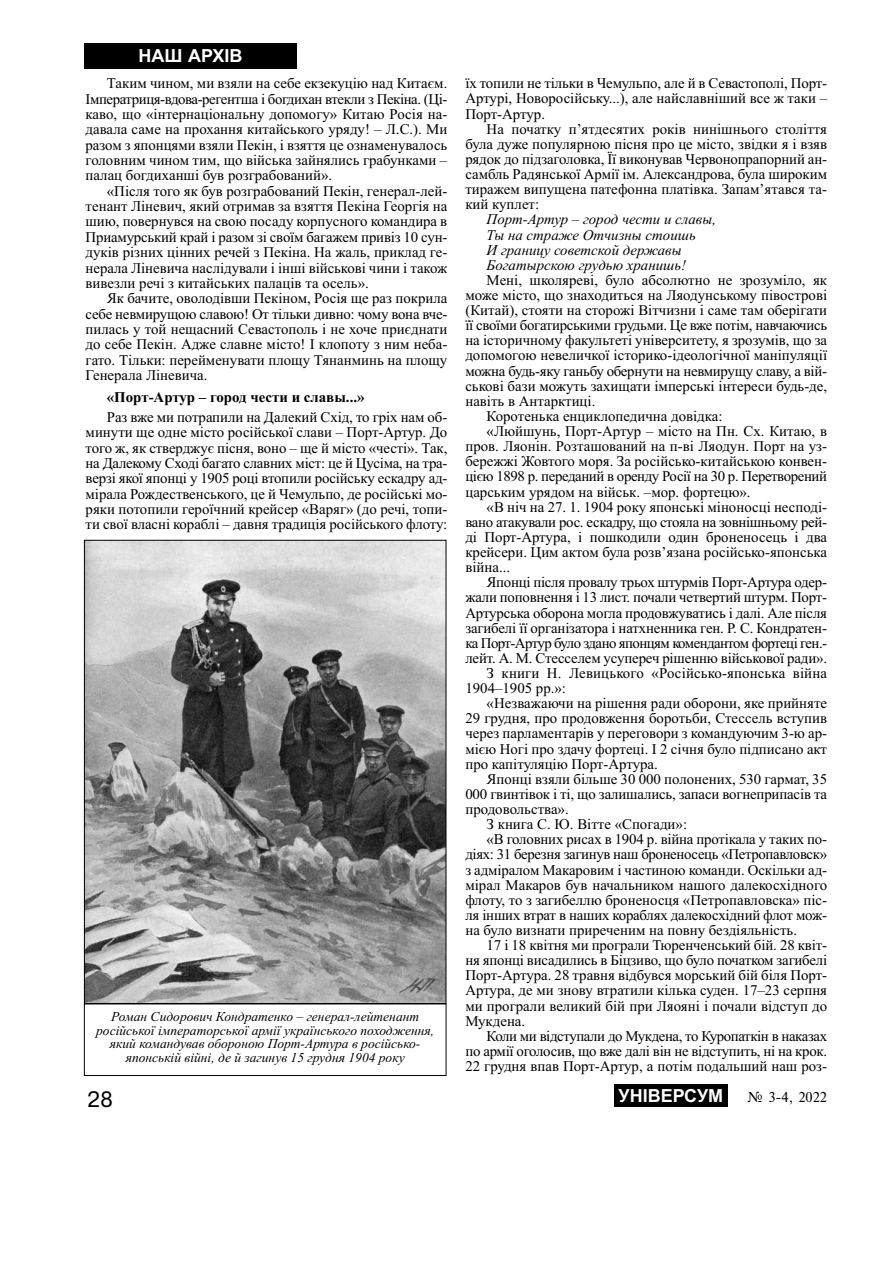
<style>
.page{position:relative;width:893px;height:1263px;background:#fff}
.page>*{position:absolute;margin:0;border:0;box-sizing:border-box;transform-origin:0 0}
.t1{font:21px "Ukr";color:#000}
.t2{font:700 18px "Arial";color:#fff}
.t3{font:15px "Times";color:#000}
.t4{font:14.85px/15.3px "Times New Roman";color:#000;text-align:justify}
.t5{font:14.85px "Times New Roman";letter-spacing:-.02em;color:#000}
.t6{font:14.85px "Times New Roman";letter-spacing:-.025em;color:#000}
.t7{font:italic 14.85px/15.1px "Times New Roman";color:#000}
.t8{font:14.85px "Times New Roman";letter-spacing:-.04em;color:#000}
.t9{font:700 14.85px "Times New Roman";color:#000}
.t10{font:italic 13.5px/13.5px "Times New Roman";color:#000;text-align:center}
</style>
<div class="page">
<div style="left:84px;top:43px;width:213px;height:26px;background:#000"></div>
<div style="left:614px;top:1084px;width:113px;height:23px;background:#000"></div>
<img style="left:86px;top:542px;width:358px;height:460px">
<div style="left:84px;top:1004px;width:362px;height:72px;border:1px solid #000"></div>
<p class="t2" style="left:138px;top:46px;width:105px">НАШ АРХІВ</p>
<p class="t4" style="left:86px;top:77px;width:363px;text-indent:21px">Таким чином, ми взяли на себе екзекуцію над Китаєм.<br>Імператриця-вдова-регентша і богдихан втекли з Пекіна. (Ці&shy;каво, що «інтернаціональну допомогу» Китаю Росія на&shy;давала саме на прохання китайського уряду! – Л.С.). Ми разом з японцями взяли Пекін, і взяття це ознаменувалось головним чином тим, що війська зайнялись грабунками – палац богдиханші був розграбований».</p>
<p class="t4" style="left:86px;top:185px;width:363px;text-indent:21px">«Після того як був розграбований Пекін, генерал-лей&shy;тенант Ліневич, який отримав за взяття Пекіна Георгія на шию, повернувся на свою посаду корпусного командира в Приамурський край і разом зі своїм багажем привіз 10 сун&shy;дуків різних цінних речей з Пекіна. На жаль, приклад ге&shy;нерала Ліневича наслідували і інші військові чини і також вивезли речі з китайських палаців та осель».</p>
<p class="t4" style="left:86px;top:292px;width:363px;text-indent:21px">Як бачите, оволодівши Пекіном, Росія ще раз покрила себе невмирущою славою! От тільки дивно: чому вона вче&shy;пилась у той нещасний Севастополь і не хоче приєднати до себе Пекін. Адже славне місто! І клопоту з ним неба&shy;гато. Тільки: перейменувати площу Тянанминь на площу Генерала Ліневича.</p>
<p class="t9" style="left:107px;top:388px;width:259px">«Порт-Артур – город чести и славы...»</p>
<p class="t4" style="left:86px;top:411px;width:363px;text-indent:21px">Раз вже ми потрапили на Далекий Схід, то гріх нам об&shy;минути ще одне місто російської слави – Порт-Артур. До того ж, як стверджує пісня, воно – ще й місто «честі». Так, на Далекому Сході багато славних міст: це й Цусіма, на тра&shy;верзі якої японці у 1905 році втопили російську ескадру ад&shy;мірала Рождественського, це й Чемульпо, де російські мо&shy;ряки потопили героїчний крейсер «Варяг» (до речі, топи&shy;ти свої власні кораблі – давня традиція російського флоту:</p>
<p class="t10" style="left:96px;top:1011px;width:339px">Роман Сидорович Кондратенко – генерал-лейтенант російської імператорської армії українського походження, який командував обороною Порт-Артура в російсько&shy;японській війні, де й загинув 15 грудня 1904 року</p>
<p class="t4" style="left:465px;top:77px;width:363px">їх топили не тільки в Чемульпо, але й в Севастополі, Порт-Артурі, Новоросійську...), але найславніший все ж таки – Порт-Артур.</p>
<p class="t4" style="left:465px;top:123px;width:363px;text-indent:21px">На початку п’ятдесятих років нинішнього століття була дуже популярною пісня про це місто, звідки я і взяв рядок до підзаголовка, Її виконував Червонопрапорний ан&shy;самбль Радянської Армії ім. Александрова, була широким тиражем випущена патефонна платівка. Запам’ятався та&shy;кий куплет:</p>
<p class="t7" style="left:486px;top:213px;width:231px">Порт-Артур – город чести и славы,<br>Ты на страже Отчизны стоишь<br>И границу советской державы<br>Богатырскою грудью хранишь!</p>
<p class="t4" style="left:486px;top:274px;width:342px">Мені, школяреві, було абсолютно не зрозуміло, як</p>
<p class="t4" style="left:465px;top:289px;width:363px">може місто, що знаходиться на Ляодунському півострові</p>
<p class="t4" style="left:465px;top:304px;width:363px">(Китай), стояти на сторожі Вітчизни і саме там оберігати</p>
<p class="t5" style="left:465px;top:320px;width:363px">її своїми богатирськими грудьми. Це вже потім, навчаючись</p>
<p class="t4" style="left:465px;top:334px;width:363px">на історичному факультеті університету, я зрозумів, що за</p>
<p class="t4" style="left:465px;top:349px;width:363px">допомогою невеличкої історико-ідеологічної маніпуляції</p>
<p class="t5" style="left:465px;top:365px;width:363px">можна будь-яку ганьбу обернути на невмирущу славу, а вій-</p>
<p class="t4" style="left:465px;top:380px;width:363px">ськові бази можуть захищати імперські інтереси будь-де,</p>
<p class="t4" style="left:465px;top:395px;width:131px">навіть в Антарктиці.</p>
<p class="t4" style="left:486px;top:410px;width:237px">Коротенька енциклопедична довідка:</p>
<p class="t4" style="left:486px;top:425px;width:342px">«Люйшунь, Порт-Артур – місто на Пн. Сх. Китаю, в</p>
<p class="t4" style="left:465px;top:440px;width:363px">пров. Ляонін. Розташований на п-ві Ляодун. Порт на уз-</p>
<p class="t4" style="left:465px;top:455px;width:363px">бережжі Жовтого моря. За російсько-китайською конвен-</p>
<p class="t6" style="left:465px;top:471px;width:363px">цією 1898 р. переданий в оренду Росії на 30 р. Перетворений</p>
<p class="t4" style="left:465px;top:485px;width:287px">царським урядом на військ. –мор. фортецю».</p>
<p class="t4" style="left:486px;top:500px;width:342px">«В ніч на 27. 1. 1904 року японські міноносці несподі-</p>
<p class="t5" style="left:465px;top:516px;width:363px">вано атакували рос. ескадру, що стояла на зовнішньому рей-</p>
<p class="t4" style="left:465px;top:531px;width:363px">ді Порт-Артура, і пошкодили один броненосець і два</p>
<p class="t4" style="left:465px;top:546px;width:363px">крейсери. Цим актом була розв’язана російсько-японська</p>
<p class="t4" style="left:465px;top:561px;width:46px">війна...</p>
<p class="t4" style="left:486px;top:576px;width:342px">Японці після провалу трьох штурмів Порт-Артура одер-</p>
<p class="t4" style="left:465px;top:591px;width:363px">жали поповнення і 13 лист. почали четвертий штурм. Порт-</p>
<p class="t4" style="left:465px;top:606px;width:363px">Артурська оборона могла продовжуватись і далі. Але після</p>
<p class="t4" style="left:465px;top:621px;width:363px">загибелі її організатора і натхненника ген. Р. С. Кондратен-</p>
<p class="t8" style="left:465px;top:637px;width:363px">ка Порт-Артур було здано японцям комендантом фортеці ген.-</p>
<p class="t4" style="left:465px;top:652px;width:363px">лейт. А. М. Стесселем усупереч рішенню військової ради».</p>
<p class="t4" style="left:486px;top:667px;width:342px">З книги Н. Левицького «Російсько-японська війна</p>
<p class="t4" style="left:465px;top:682px;width:102px">1904–1905 рр.»:</p>
<p class="t4" style="left:486px;top:697px;width:342px">«Незважаючи на рішення ради оборони, яке прийняте</p>
<p class="t4" style="left:465px;top:712px;width:363px">29 грудня, про продовження боротьби, Стессель вступив</p>
<p class="t4" style="left:465px;top:727px;width:363px">через парламентарів у переговори з командуючим 3-ю ар-</p>
<p class="t4" style="left:465px;top:742px;width:363px">мією Ногі про здачу фортеці. I 2 січня було підписано акт</p>
<p class="t4" style="left:465px;top:757px;width:194px">про капітуляцію Порт-Артура.</p>
<p class="t4" style="left:486px;top:773px;width:342px">Японці взяли більше 30 000 полонених, 530 гармат, 35</p>
<p class="t4" style="left:465px;top:788px;width:363px">000 гвинтівок і ті, що залишались, запаси вогнеприпасів та</p>
<p class="t4" style="left:465px;top:803px;width:105px">продовольства».</p>
<p class="t4" style="left:486px;top:818px;width:202px">З книга С. Ю. Вітте «Спогади»:</p>
<p class="t4" style="left:486px;top:833px;width:342px">«В головних рисах в 1904 р. війна протікала у таких по-</p>
<p class="t6" style="left:465px;top:849px;width:363px">діях: 31 березня загинув наш броненосець «Петропавловск»</p>
<p class="t4" style="left:465px;top:863px;width:363px">з адміралом Макаровим і частиною команди. Оскільки ад-</p>
<p class="t4" style="left:465px;top:878px;width:363px">мірал Макаров був начальником нашого далекосхідного</p>
<p class="t4" style="left:465px;top:894px;width:363px">флоту, то з загибеллю броненосця «Петропавловска» піс-</p>
<p class="t4" style="left:465px;top:909px;width:363px">ля інших втрат в наших кораблях далекосхідний флот мож-</p>
<p class="t4" style="left:465px;top:924px;width:333px">на було визнати приреченим на повну бездіяльність.</p>
<p class="t4" style="left:486px;top:939px;width:342px">17 і 18 квітня ми програли Тюренченський бій. 28 квіт-</p>
<p class="t4" style="left:465px;top:954px;width:363px">ня японці висадились в Біцзиво, що було початком загибелі</p>
<p class="t4" style="left:465px;top:969px;width:363px">Порт-Артура. 28 травня відбувся морський бій біля Порт-</p>
<p class="t4" style="left:465px;top:984px;width:363px">Артура, де ми знову втратили кілька суден. 17–23 серпня</p>
<p class="t4" style="left:465px;top:999px;width:363px">ми програли великий бій при Ляояні і почали відступ до</p>
<p class="t4" style="left:465px;top:1015px;width:61px">Мукдена.</p>
<p class="t6" style="left:486px;top:1031px;width:342px">Коли ми відступали до Мукдена, то Куропаткін в наказах</p>
<p class="t5" style="left:465px;top:1046px;width:363px">по армії оголосив, що вже далі він не відступить, ні на крок.</p>
<p class="t4" style="left:465px;top:1060px;width:363px">22 грудня впав Порт-Артур, а потім подальший наш роз-</p>
<h1 class="t1" style="left:87px;top:1087px;width:27px">28</h1>
<p class="t2" style="left:618px;top:1085px;width:106px">УНІВЕРСУМ</p>
<p class="t3" style="left:747px;top:1088px;width:81px">‹ 3-4, 2022</p>
</div>
